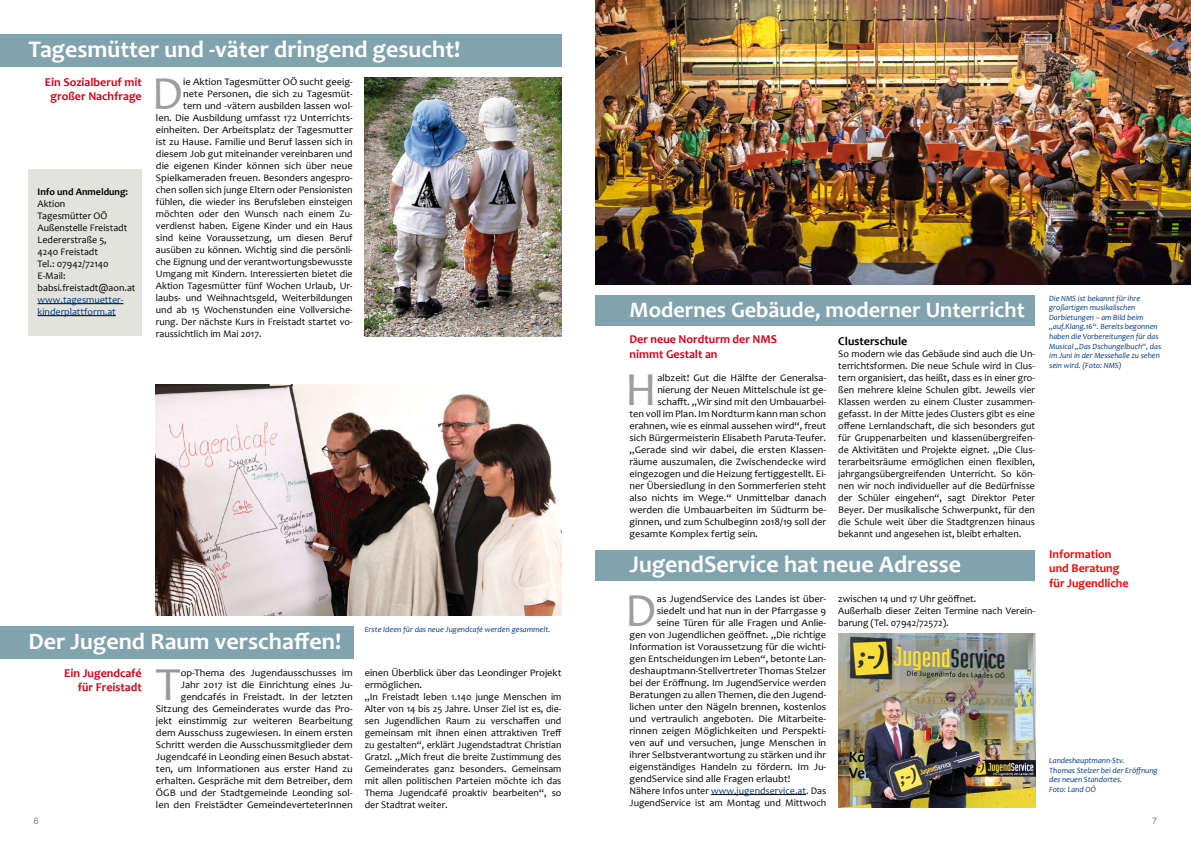
<style>
.page{position:relative;width:1191px;height:842px;background:#fff}
.page>*{position:absolute;margin:0;border:0;box-sizing:border-box;transform-origin:0 0}
.t1{font:47.8px "Candara";color:#9c9e9f;scale:1.04 1}
.t2{font:47.8px "Candara";color:#98999b;scale:1.04 1}
.t3{font:700 24px "Candara";color:#fff}
.t4{font:700 23.6px "Candara";color:#fff}
.t5{font:700 22.2px "Candara";color:#fff}
.t6{font:700 12px/14.4px "Candara";color:#da001a;text-align:center}
.t7{font:700 12px/14.4px "Candara";color:#f00}
.t8{font:700 12px "Candara";color:#000}
.t9{font:10px/12px "Candara";color:#000;text-align:right;scale:1.04 1}
.t10{font:10px/12px "Candara";color:#000}
.t11{font:10px/12px "Candara";color:#003882}
.t12{font:700 10px "Candara";color:#000}
.t13{font:9px "Arial";color:#87888a}
.t14{font:italic 8px/9.6px "Candara";color:#003882}
.s1{color:#003882}
</style>
<div class="page">
<div style="left:595px;top:295px;width:440px;height:30px;background:#80a3ae"></div>
<hr style="left:711px;top:794px;width:95px;height:1px;background:#000">
<img style="left:365px;top:77px;width:196px;height:260px">
<div style="left:0;top:34px;width:561px;height:33px;background:#80a3ae"></div>
<div style="left:28px;top:169px;width:114px;height:167px;background:#e3e3dd"></div>
<hr style="left:38px;top:303px;width:85px;height:1px;background:#000">
<hr style="left:38px;top:315px;width:78px;height:1px;background:#000">
<img style="left:595px;top:0;width:596px;height:285px">
<img style="left:838px;top:633px;width:197px;height:175px">
<div style="left:595px;top:550px;width:440px;height:30px;background:#80a3ae"></div>
<div style="left:0;top:626px;width:353px;height:33px;background:#80a3ae"></div>
<img style="left:156px;top:385px;width:405px;height:231px">
<h2 class="t3" style="left:28px;top:35px;width:433px">Tagesmütter und -väter dringend gesucht!</h2>
<h1 class="t1" style="left:151px;top:64px;width:32px">D</h1>
<p class="t9" style="left:183px;top:75px;width:164px">ie Aktion Tagesmütter OÖ sucht geeig-</p>
<p class="t6" style="left:45px;top:75px;width:98px">Ein Sozialberuf mit großer Nachfrage</p>
<p class="t9" style="left:183px;top:87px;width:164px">nete Personen, die sich zu Tagesmüt-</p>
<p class="t9" style="left:183px;top:99px;width:164px">tern und -vätern ausbilden lassen wol-</p>
<p class="t9" style="left:156px;top:111px;width:191px">len. Die Ausbildung umfasst 172 Unterrichts-</p>
<p class="t9" style="left:156px;top:123px;width:191px">einheiten. Der Arbeitsplatz der Tagesmutter</p>
<p class="t9" style="left:156px;top:135px;width:191px">ist zu Hause. Familie und Beruf lassen sich in</p>
<p class="t9" style="left:156px;top:147px;width:191px">diesem Job gut miteinander vereinbaren und</p>
<p class="t9" style="left:156px;top:159px;width:191px">die eigenen Kinder können sich über neue</p>
<p class="t9" style="left:156px;top:171px;width:191px">Spielkameraden freuen. Besonders angespro-</p>
<p class="t10" style="left:156px;top:183px;width:198px">chen sollen sich junge Eltern oder Pensionisten</p>
<p class="t10" style="left:156px;top:195px;width:198px">fühlen, die wieder ins Berufsleben einsteigen</p>
<p class="t10" style="left:156px;top:207px;width:198px">möchten oder den Wunsch nach einem Zu-</p>
<p class="t10" style="left:156px;top:219px;width:198px">verdienst haben. Eigene Kinder und ein Haus</p>
<p class="t10" style="left:156px;top:231px;width:198px">sind keine Voraussetzung, um diesen Beruf</p>
<p class="t10" style="left:156px;top:243px;width:198px">ausüben zu können. Wichtig sind die persönli-</p>
<p class="t10" style="left:156px;top:255px;width:198px">che Eignung und der verantwortungsbewusste</p>
<p class="t10" style="left:156px;top:267px;width:198px">Umgang mit Kindern. Interessierten bietet die</p>
<p class="t10" style="left:156px;top:279px;width:198px">Aktion Tagesmütter fünf Wochen Urlaub, Ur-</p>
<p class="t10" style="left:156px;top:291px;width:198px">laubs- und Weihnachtsgeld, Weiterbildungen</p>
<p class="t10" style="left:156px;top:303px;width:198px">und ab 15 Wochenstunden eine Vollversiche-</p>
<p class="t10" style="left:156px;top:315px;width:198px">rung. Der nächste Kurs in Freistadt startet vo-</p>
<p class="t10" style="left:156px;top:327px;width:107px">raussichtlich im Mai 2017.</p>
<p class="t12" style="left:38px;top:186px;width:92px">Info und Anmeldung:</p>
<p class="t10" style="left:38px;top:198px;width:99px">Aktion<br>Tagesmütter OÖ<br>Außenstelle Freistadt<br>Ledererstraße 5,<br>4240 Freistadt<br>Tel.: 07942/72140<br>E-Mail: babsi.freistadt@aon.at</p>
<p class="t11" style="left:38px;top:294px;width:87px">www.tagesmuetter&shy;kinderplattform.at</p>
<h3 class="t5" style="left:629px;top:297px;width:397px">Modernes Gebäude, moderner Unterricht</h3>
<p class="t14" style="left:1049px;top:293px;width:113px">Die NMS ist bekannt für ihre großartigen musikalischen<br>Darbietungen – am Bild beim „auf.Klang.16“. Bereits begonnen haben die Vorbereitungen für das<br>Musical „Das Dschungelbuch“, das im Juni in der Messehalle zu sehen sein wird. (Foto: NMS)</p>
<p class="t6" style="left:629px;top:332px;width:149px;text-align:left">Der neue Nordturm der NMS nimmt Gestalt an</p>
<h1 class="t1" style="left:625px;top:360px;width:33px">H</h1>
<p class="t9" style="left:657px;top:371px;width:164px">albzeit! Gut die Hälfte der Generalsa-</p>
<p class="t8" style="left:838px;top:333px;width:71px">Clusterschule</p>
<p class="t10" style="left:838px;top:347px;width:198px;text-align:justify">So modern wie das Gebäude sind auch die Un&shy;terrichtsformen. Die neue Schule wird in Clus&shy;tern organisiert, das heißt, dass es in einer gro&shy;ßen mehrere kleine Schulen gibt. Jeweils vier Klassen werden zu einem Cluster zusammen&shy;gefasst. In der Mitte jedes Clusters gibt es eine offene Lernlandschaft, die sich besonders gut für Gruppenarbeiten und klassenübergreifen&shy;de Aktivitäten und Projekte eignet. „Die Clus&shy;terarbeitsräume ermöglichen einen flexiblen, jahrgangsübergreifenden Unterricht. So kön&shy;nen wir noch individueller auf die Bedürfnisse der Schüler eingehen“, sagt Direktor Peter Beyer. Der musikalische Schwerpunkt, für den die Schule weit über die Stadtgrenzen hinaus bekannt und angesehen ist, bleibt erhalten.</p>
<h2 class="t3" style="left:629px;top:550px;width:333px">JugendService hat neue Adresse</h2>
<p class="t7" style="left:1049px;top:547px;width:81px">Information und Beratung für Jugendliche</p>
<p class="t10" style="left:838px;top:593px;width:198px">zwischen 14 und 17 Uhr geöffnet.<br>Außerhalb dieser Zeiten Termine nach Verein&shy;barung (Tel. 07942/72572).</p>
<p class="t9" style="left:657px;top:383px;width:164px">nierung der Neuen Mittelschule ist ge-</p>
<p class="t9" style="left:657px;top:395px;width:164px">schafft. „Wir sind mit den Umbauarbei-</p>
<p class="t9" style="left:629px;top:407px;width:191px">ten voll im Plan. Im Nordturm kann man schon</p>
<p class="t9" style="left:629px;top:419px;width:191px">erahnen, wie es einmal aussehen wird“, freut</p>
<p class="t9" style="left:629px;top:431px;width:191px">sich Bürgermeisterin Elisabeth Paruta-Teufer.</p>
<p class="t9" style="left:629px;top:443px;width:191px">„Gerade sind wir dabei, die ersten Klassen-</p>
<p class="t9" style="left:629px;top:455px;width:191px">räume auszumalen, die Zwischendecke wird</p>
<p class="t9" style="left:629px;top:467px;width:191px">eingezogen und die Heizung fertiggestellt. Ei-</p>
<p class="t9" style="left:629px;top:479px;width:191px">ner Übersiedlung in den Sommerferien steht</p>
<p class="t9" style="left:629px;top:491px;width:191px">also nichts im Wege.“ Unmittelbar danach</p>
<p class="t9" style="left:629px;top:503px;width:191px">werden die Umbauarbeiten im Südturm be-</p>
<p class="t9" style="left:629px;top:515px;width:191px">ginnen, und zum Schulbeginn 2018/19 soll der</p>
<p class="t9" style="left:629px;top:527px;width:125px">gesamte Komplex fertig sein.</p>
<h1 class="t1" style="left:625px;top:581px;width:32px">D</h1>
<p class="t9" style="left:657px;top:593px;width:164px">as JugendService des Landes ist über-</p>
<p class="t9" style="left:657px;top:605px;width:164px">siedelt und hat nun in der Pfarrgasse 9</p>
<p class="t9" style="left:657px;top:617px;width:164px">seine Türen für alle Fragen und Anlie-</p>
<p class="t9" style="left:629px;top:629px;width:191px">gen von Jugendlichen geöffnet. „Die richtige</p>
<p class="t9" style="left:629px;top:641px;width:191px">Information ist Voraussetzung für die wichti-</p>
<p class="t9" style="left:629px;top:653px;width:191px">gen Entscheidungen im Leben“, betonte Lan-</p>
<p class="t9" style="left:629px;top:665px;width:191px">deshauptmann-Stellvertreter Thomas Stelzer</p>
<p class="t9" style="left:629px;top:677px;width:191px">bei der Eröffnung. Im JugendService werden</p>
<p class="t9" style="left:629px;top:689px;width:191px">Beratungen zu allen Themen, die den Jugend-</p>
<p class="t9" style="left:629px;top:701px;width:191px">lichen unter den Nägeln brennen, kostenlos</p>
<p class="t9" style="left:629px;top:713px;width:191px">und vertraulich angeboten. Die Mitarbeite-</p>
<p class="t9" style="left:629px;top:725px;width:191px">rinnen zeigen Möglichkeiten und Perspekti-</p>
<p class="t9" style="left:629px;top:737px;width:191px">ven auf und versuchen, junge Menschen in</p>
<p class="t9" style="left:629px;top:749px;width:191px">ihrer Selbstverantwortung zu stärken und ihr</p>
<p class="t9" style="left:629px;top:761px;width:191px">eigenständiges Handeln zu fördern. Im Ju-</p>
<p class="t9" style="left:629px;top:773px;width:156px">gendService sind alle Fragen erlaubt!</p>
<p class="t10" style="left:629px;top:785px;width:198px">Nähere Infos unter <span class="s1">www.jugendservice.at</span>. Das</p>
<p class="t10" style="left:629px;top:797px;width:198px">JugendService ist am Montag und Mittwoch</p>
<p class="t14" style="left:365px;top:624px;width:187px">Erste Ideen für das neue Jugendcafé werden gesammelt.</p>
<h3 class="t4" style="left:28px;top:627px;width:314px">Der Jugend Raum verschaffen!</h3>
<p class="t6" style="left:64px;top:666px;width:79px;text-align:right">Ein Jugendcafé für Freistadt</p>
<h1 class="t2" style="left:155px;top:655px;width:26px">T</h1>
<p class="t9" style="left:156px;top:666px;width:191px">op-Thema des Jugendausschusses im<br>Jahr 2017 ist die Einrichtung eines Ju&shy;gendcafés in Freistadt. In der letzten Sitzung des Gemeinderates wurde das Pro&shy;jekt einstimmig zur weiteren Bearbeitung dem Ausschuss zugewiesen. In einem ersten Schritt werden die Ausschussmitglieder dem Jugendcafé in Leonding einen Besuch abstat&shy;ten, um Informationen aus erster Hand zu erhalten. Gespräche mit dem Betreiber, dem ÖGB und der Stadtgemeinde Leonding sol&shy;len den Freistädter GemeindeverteterInnen</p>
<p class="t9" style="left:365px;top:666px;width:191px;text-align:left">einen Überblick über das Leondinger Projekt ermöglichen.<br>„In Freistadt leben 1.140 junge Menschen im Alter von 14 bis 25 Jahre. Unser Ziel ist es, die&shy;sen Jugendlichen Raum zu verschaffen und gemeinsam mit ihnen einen attraktiven Treff zu gestalten“, erklärt Jugendstadtrat Christian Gratzl. „Mich freut die breite Zustimmung des Gemeinderates ganz besonders. Gemeinsam mit allen politischen Parteien möchte ich das Thema Jugendcafé proaktiv bearbeiten“, so der Stadtrat weiter.</p>
<p class="t14" style="left:1049px;top:756px;width:110px">Landeshauptmann-Stv.<br>Thomas Stelzer bei der Eröffnung des neuen Standortes.<br>Foto: Land OÖ</p>
<p class="t13" style="left:34px;top:815px;width:7px">6</p>
<p class="t13" style="left:1152px;top:815px;width:7px">7</p>
</div>
